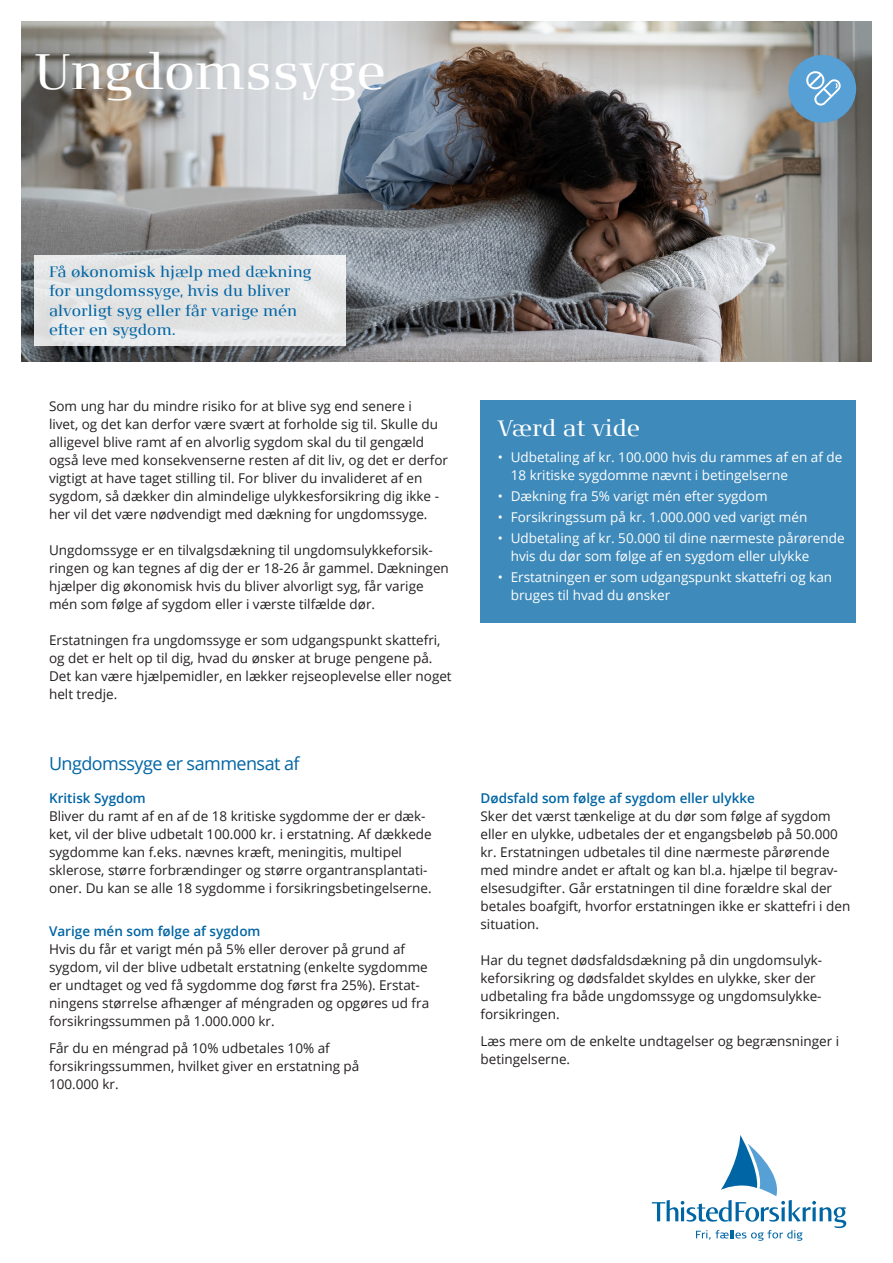
<style>
.page{position:relative;width:893px;height:1263px;background:#fff}
.page>*{position:absolute;margin:0;border:0;box-sizing:border-box;transform-origin:0 0}
.t1{font:49.5px "Signa Serif Book TF";color:#fff}
.t2{font:22.5px "Signa Serif Book TF";color:#fff}
.t3{font:18px "Open Sans";letter-spacing:-.03em;color:#0065a4}
.t4{font:15px/19.5px "Signa Serif Book TF";color:#0065a4}
.t5{font:13.5px/18px "Open Sans";color:#231f20}
.t6{font:13.5px/18px "Open Sans";color:#fff}
.t7{font:600 13.5px "Open Sans";color:#0065a4}
</style>
<div class="page">
<img style="left:21px;top:21px;width:851px;height:340px">
<div style="left:788px;top:55px;width:68px;height:68px;background:#56a0d5;border-radius:50%"></div>
<svg style="left:806px;top:71px;width:35px;height:35px"></svg>
<svg style="left:651px;top:1135px;width:195px;height:106px"></svg>
<div style="left:34px;top:255px;width:312px;height:91px;background:#e4e5e5"></div>
<div style="left:480px;top:400px;width:376px;height:223px;background:#3e8aba"></div>
<h1 class="t1" style="left:34px;top:51px;width:353px">Ungdomssyge</h1>
<p class="t4" style="left:49px;top:263px;width:264px">Få økonomisk hjælp med dækning for ungdomssyge, hvis du bliver alvorligt syg eller får varige mén efter en sygdom.</p>
<p class="t5" style="left:49px;top:398px;width:400px">Som ung har du mindre risiko for at blive syg end senere i<br>livet, og det kan derfor være svært at forholde sig til. Skulle du alligevel blive ramt af en alvorlig sygdom skal du til gengæld også leve med konsekvenserne resten af dit liv, og det er derfor vigtigt at have taget stilling til. For bliver du invalideret af en sygdom, så dækker din almindelige ulykkesforsikring dig ikke - her vil det være nødvendigt med dækning for ungdomssyge.</p>
<p class="t5" style="left:49px;top:542px;width:401px">Ungdomssyge er en tilvalgsdækning til ungdomsulykkeforsik&shy;ringen og kan tegnes af dig der er 18-26 år gammel. Dækningen hjælper dig økonomisk hvis du bliver alvorligt syg, får varige mén som følge af sygdom eller i værste tilfælde dør.</p>
<p class="t5" style="left:49px;top:632px;width:404px">Erstatningen fra ungdomssyge er som udgangspunkt skattefri, og det er helt op til dig, hvad du ønsker at bruge pengene på.<br>Det kan være hjælpemidler, en lækker rejseoplevelse eller noget helt tredje.</p>
<h3 class="t3" style="left:49px;top:755px;width:252px">Ungdomssyge er sammensat af</h3>
<p class="t7" style="left:49px;top:793px;width:98px">Kritisk Sygdom</p>
<p class="t5" style="left:49px;top:808px;width:384px">Bliver du ramt af en af de 18 kritiske sygdomme der er dæk&shy;ket, vil der blive udbetalt 100.000 kr. i erstatning. Af dækkede sygdomme kan f.eks. nævnes kræft, meningitis, multipel sklerose, større forbrændinger og større organtransplantati&shy;oner. Du kan se alle 18 sygdomme i forsikringsbetingelserne.</p>
<p class="t7" style="left:49px;top:926px;width:213px">Varige mén som følge af sygdom</p>
<p class="t5" style="left:49px;top:941px;width:382px">Hvis du får et varigt mén på 5% eller derover på grund af sygdom, vil der blive udbetalt erstatning (enkelte sygdomme er undtaget og ved få sygdomme dog først fra 25%). Erstat&shy;ningens størrelse afhænger af méngraden og opgøres ud fra forsikringssummen på 1.000.000 kr.</p>
<p class="t5" style="left:49px;top:1040px;width:312px">Får du en méngrad på 10% udbetales 10% af forsikringssummen, hvilket giver en erstatning på<br>100.000 kr.</p>
<h2 class="t2" style="left:498px;top:418px;width:144px">Værd at vide</h2>
<p class="t6" style="left:511px;top:449px;width:333px;text-indent:-13px">• Udbetaling af kr. 100.000 hvis du rammes af en af de<br>18 kritiske sygdomme nævnt i betingelserne</p>
<p class="t6" style="left:498px;top:488px;width:271px">• Dækning fra 5% varigt mén efter sygdom</p>
<p class="t6" style="left:498px;top:509px;width:311px">• Forsikringssum på kr. 1.000.000 ved varigt mén</p>
<p class="t6" style="left:511px;top:530px;width:335px;text-indent:-13px">• Udbetaling af kr. 50.000 til dine nærmeste pårørende hvis du dør som følge af en sygdom eller ulykke</p>
<p class="t6" style="left:511px;top:569px;width:323px;text-indent:-13px">• Erstatningen er som udgangspunkt skattefri og kan bruges til hvad du ønsker</p>
<p class="t7" style="left:480px;top:793px;width:276px">Dødsfald som følge af sygdom eller ulykke</p>
<p class="t5" style="left:480px;top:808px;width:371px">Sker det værst tænkelige at du dør som følge af sygdom eller en ulykke, udbetales der et engangsbeløb på 50.000 kr. Erstatningen udbetales til dine nærmeste pårørende med mindre andet er aftalt og kan bl.a. hjælpe til begrav&shy;elsesudgifter. Går erstatningen til dine forældre skal der betales boafgift, hvorfor erstatningen ikke er skattefri i den situation.</p>
<p class="t5" style="left:480px;top:952px;width:343px">Har du tegnet dødsfaldsdækning på din ungdomsulyk&shy;keforsikring og dødsfaldet skyldes en ulykke, sker der udbetaling fra både ungdomssyge og ungdomsulykke&shy;forsikringen.</p>
<p class="t5" style="left:480px;top:1033px;width:360px">Læs mere om de enkelte undtagelser og begrænsninger i betingelserne.</p>
</div>
